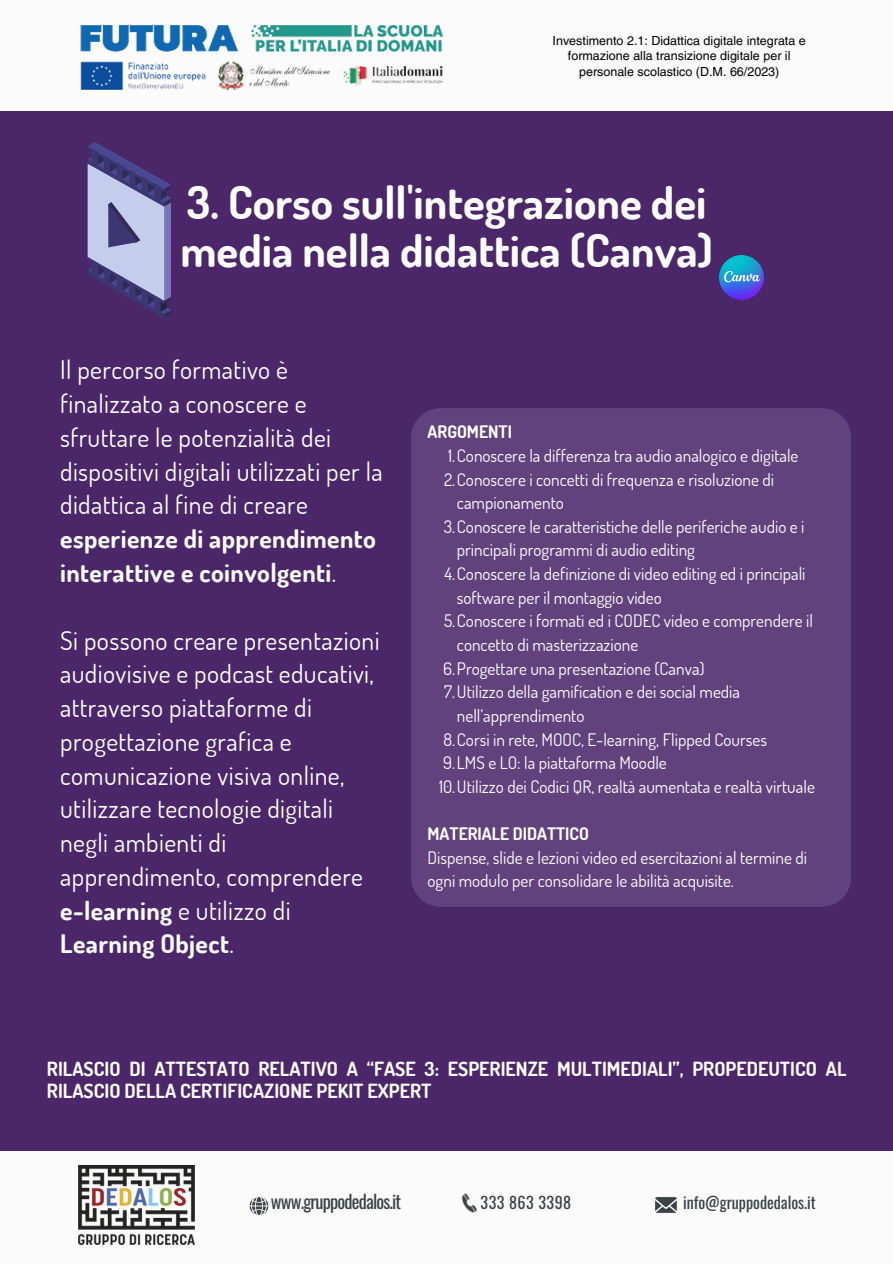
<style>
.page{position:relative;width:893px;height:1264px;background:#fff}
.page>*{position:absolute;margin:0;border:0;box-sizing:border-box;transform-origin:0 0}
.t1{font:700 45px/48.3px "Dosis";color:#fefefe}
.t2{font:25.65px/33.8px "Dosis";letter-spacing:.015em;color:#fefefe}
.t3{font:700 19.5px/22.5px "Dosis";color:#fefefe}
.t4{font:18.3px "Oswald";letter-spacing:-.045em;color:#3b4246}
.t5{font:17.25px/23.7px "Dosis";color:#fefefe}
.t6{font:700 17.25px "Dosis";color:#fefefe}
.t7{font:16.05px "Oswald";color:#3b4246}
.t8{font:16.05px "Oswald";letter-spacing:.03em;color:#3b4246}
.t9{font:12.45px "Helvetica LT Pro";color:#000}
.s1{font-weight:700}
</style>
<div class="page">
<div style="left:0;top:0;width:892px;height:1263px;background:#4b276a"></div>
<div style="left:0;top:0;width:892px;height:110px;background:#fafbfa"></div>
<img style="left:80px;top:25px;width:364px;height:66px">
<div style="left:411px;top:408px;width:440px;height:498px;background:#62427d;border-radius:29px"></div>
<svg style="left:88px;top:142px;width:83px;height:176px"></svg>
<img style="left:719px;top:255px;width:44px;height:44px">
<div style="left:0;top:1150px;width:892px;height:113px;background:#fafbfa"></div>
<img style="left:78px;top:1165px;width:116px;height:79px">
<img style="left:249px;top:1197px;width:20px;height:18px">
<img style="left:461px;top:1193px;width:17px;height:20px">
<img style="left:655px;top:1197px;width:22px;height:16px">
<p class="t9" style="left:552px;top:36px;width:255px">Investimento 2.1: Didattica digitale integrata e</p>
<p class="t9" style="left:568px;top:52px;width:224px">formazione alla transizione digitale per il</p>
<p class="t9" style="left:579px;top:67px;width:202px">personale scolastico (D.M. 66/2023)</p>
<h6 class="t1" style="left:180px;top:177px;width:534px">3. Corso sull'integrazione dei media nella didattica (Canva)</h6>
<p class="t2" style="left:60px;top:352px;width:324px">Il percorso formativo è finalizzato a conoscere e sfruttare le potenzialità dei dispositivi digitali utilizzati per la didattica al fine di creare <span class="s1">esperienze di apprendimento interattive e coinvolgenti</span>.</p>
<p class="t2" style="left:60px;top:622px;width:321px">Si possono creare presentazioni audiovisive e podcast educativi, attraverso piattaforme di progettazione grafica e comunicazione visiva online, utilizzare tecnologie digitali negli ambienti di apprendimento, comprendere <span class="s1">e-learning</span> e utilizzo di<br><span class="s1">Learning Object</span>.</p>
<p class="t6" style="left:427px;top:420px;width:86px">ARGOMENTI</p>
<p class="t5" style="left:448px;top:443px;width:352px">1.Conoscere la differenza tra audio analogico e digitale</p>
<p class="t5" style="left:457px;top:467px;width:319px;text-indent:-13px">2.Conoscere i concetti di frequenza e risoluzione di campionamento</p>
<p class="t5" style="left:457px;top:514px;width:349px;text-indent:-13px">3.Conoscere le caratteristiche delle periferiche audio e i principali programmi di audio editing</p>
<h1 class="t5" style="left:457px;top:561px;width:350px;text-indent:-12px">4.Conoscere la definizione di video editing ed i principali software per il montaggio video</h1>
<p class="t5" style="left:457px;top:608px;width:357px;text-indent:-13px">5.Conoscere i formati ed i CODEC video e comprendere il concetto di masterizzazione</p>
<h2 class="t5" style="left:443px;top:656px;width:263px">6.Progettare una presentazione (Canva)</h2>
<h2 class="t5" style="left:457px;top:679px;width:285px;text-indent:-13px">7.Utilizzo della gamification e dei social media nell’apprendimento</h2>
<h5 class="t5" style="left:443px;top:727px;width:325px">8.Corsi in rete, MOOC, E-learning, Flipped Courses</h5>
<p class="t5" style="left:443px;top:750px;width:225px">9.LMS e LO: la piattaforma Moodle</p>
<p class="t5" style="left:439px;top:774px;width:377px">10.Utilizzo dei Codici QR, realtà aumentata e realtà virtuale</p>
<p class="t5" style="left:427px;top:821px;width:381px"><span class="s1">MATERIALE DIDATTICO<br></span>Dispense, slide e lezioni video ed esercitazioni al termine di ogni modulo per consolidare le abilità acquisite.</p>
<p class="t3" style="left:47px;top:1056px;width:801px">RILASCIO DI ATTESTATO RELATIVO A “FASE 3: ESPERIENZE MULTIMEDIALI”, PROPEDEUTICO AL<br>RILASCIO DELLA CERTIFICAZIONE PEKIT EXPERT</p>
<p class="t4" style="left:271px;top:1186px;width:132px">www.gruppodedalos.it</p>
<p class="t8" style="left:480px;top:1189px;width:92px">333 863 3398</p>
<p class="t7" style="left:683px;top:1189px;width:134px">info@gruppodedalos.it</p>
</div>
